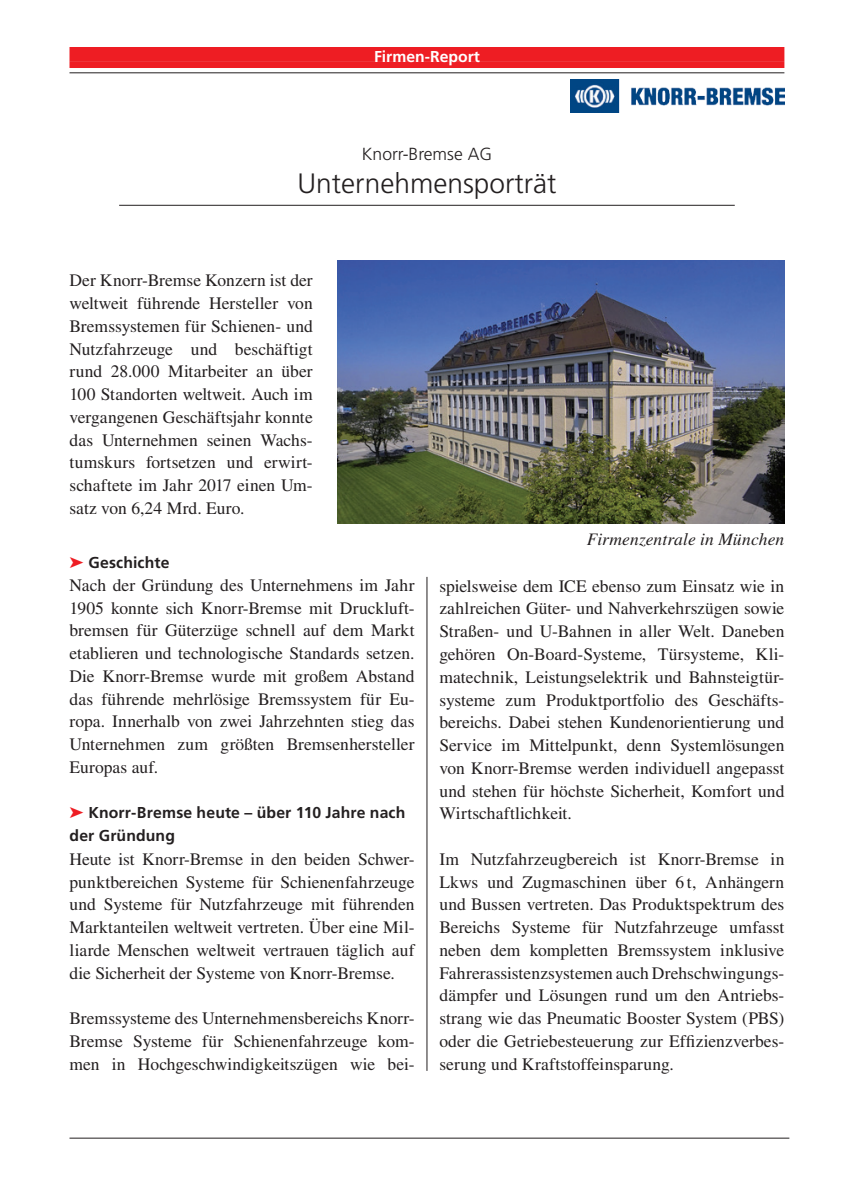
<style>
.page{position:relative;width:844px;height:1191px;background:#fff}
.page>*{position:absolute;margin:0;border:0;box-sizing:border-box;transform-origin:0 0}
.Ttl_16_eineZeile_Lin{font:300 28px "Frutiger";color:#231f20}
.Txt_10{font:17.5px/22.8px "Times LT Std";color:#231f20;text-align:justify}
.Txt_10_k{font:italic 17.5px "Times LT Std";letter-spacing:.005em;color:#231f20}
.Ttl_10_Firma{font:300 17.5px "Frutiger";color:#231f20}
.Ttl_10_f{font:700 15.75px/22.8px "Frutiger";letter-spacing:.01em;color:#231f20}
.t1{font:700 15.75px "Frutiger";color:#fff}
</style>
<div class="page">
<div style="left:69px;top:47px;width:715px;height:15px;background:#ee1d23"></div>
<div style="left:69px;top:62px;width:715px;height:6px;background:#ee1d23"></div>
<hr style="left:69px;top:72px;width:715px;height:1px;background:#231f20">
<hr style="left:119px;top:205px;width:615px;height:1px;background:#231f20">
<hr style="left:426px;top:577px;width:1px;height:493px;background:#231f20">
<img style="left:570px;top:79px;width:214px;height:33px">
<hr style="left:69px;top:1137px;width:720px;height:1px;background:#231f20">
<img style="left:337px;top:261px;width:447px;height:262px">
<p class="t1" style="left:374px;top:47px;width:107px">Firmen-Report</p>
<p class="Ttl_10_Firma" style="left:362px;top:144px;width:131px">Knorr-Bremse AG</p>
<p class="Ttl_16_eineZeile_Lin" style="left:297px;top:167px;width:260px">Unternehmensporträt</p>
<p class="Txt_10" style="left:69px;top:269px;width:245px">Der Knorr-Bremse Konzern ist der weltweit führende Hersteller von Bremssystemen für Schienen- und Nutzfahrzeuge und beschäftigt rund 28.000 Mitarbeiter an über 100 Standorten weltweit. Auch im vergangenen Geschäftsjahr konnte das Unternehmen seinen Wachs&shy;tumskurs fortsetzen und erwirt&shy;schaftete im Jahr 2017 einen Um&shy;satz von 6,24 Mrd. Euro.</p>
<p class="Ttl_10_f" style="left:88px;top:551px;width:83px">Geschichte</p>
<p class="Txt_10" style="left:69px;top:573px;width:346px">Nach der Gründung des Unternehmens im Jahr 1905 konnte sich Knorr-Bremse mit Druckluft&shy;bremsen für Güterzüge schnell auf dem Markt etablieren und technologische Standards setzen.<br>Die Knorr-Bremse wurde mit großem Abstand das führende mehrlösige Bremssystem für Eu&shy;ropa. Innerhalb von zwei Jahrzehnten stieg das Unternehmen zum größten Bremsenhersteller Europas auf.</p>
<p class="Ttl_10_f" style="left:69px;top:801px;width:337px;text-indent:19px">Knorr-Bremse heute – über 110 Jahre nach der Gründung</p>
<p class="Txt_10" style="left:69px;top:847px;width:346px">Heute ist Knorr-Bremse in den beiden Schwer&shy;punktbereichen Systeme für Schienenfahrzeuge und Systeme für Nutzfahrzeuge mit führenden Marktanteilen weltweit vertreten. Über eine Mil&shy;liarde Menschen weltweit vertrauen täglich auf die Sicherheit der Systeme von Knorr-Bremse.</p>
<p class="Txt_10" style="left:69px;top:1006px;width:346px">Bremssysteme des Unternehmensbereichs Knorr-Bremse Systeme für Schienenfahrzeuge kom&shy;men in Hochgeschwindigkeitszügen wie bei-</p>
<p class="Txt_10_k" style="left:586px;top:530px;width:199px">Firmenzentrale in München</p>
<p class="Txt_10" style="left:439px;top:574px;width:346px">spielsweise dem ICE ebenso zum Einsatz wie in zahlreichen Güter- und Nahverkehrszügen sowie Straßen- und U-Bahnen in aller Welt. Daneben gehören On-Board-Systeme, Türsysteme, Kli&shy;matechnik, Leistungselektrik und Bahnsteigtür&shy;systeme zum Produktportfolio des Geschäfts&shy;bereichs. Dabei stehen Kundenorientierung und Service im Mittelpunkt, denn Systemlösungen von Knorr-Bremse werden individuell angepasst und stehen für höchste Sicherheit, Komfort und Wirtschaftlichkeit.</p>
<p class="Txt_10" style="left:439px;top:847px;width:346px">Im Nutzfahrzeugbereich ist Knorr-Bremse in Lkws und Zugmaschinen über 6 t, Anhängern und Bussen vertreten. Das Produktspektrum des Bereichs Systeme für Nutzfahrzeuge umfasst neben dem kompletten Bremssystem inklusive Fahrerassistenzsystemen auch Drehschwingungs&shy;dämpfer und Lösungen rund um den Antriebs&shy;strang wie das Pneumatic Booster System (PBS) oder die Getriebesteuerung zur Effizienzverbes&shy;serung und Kraftstoffeinsparung.</p>
</div>
